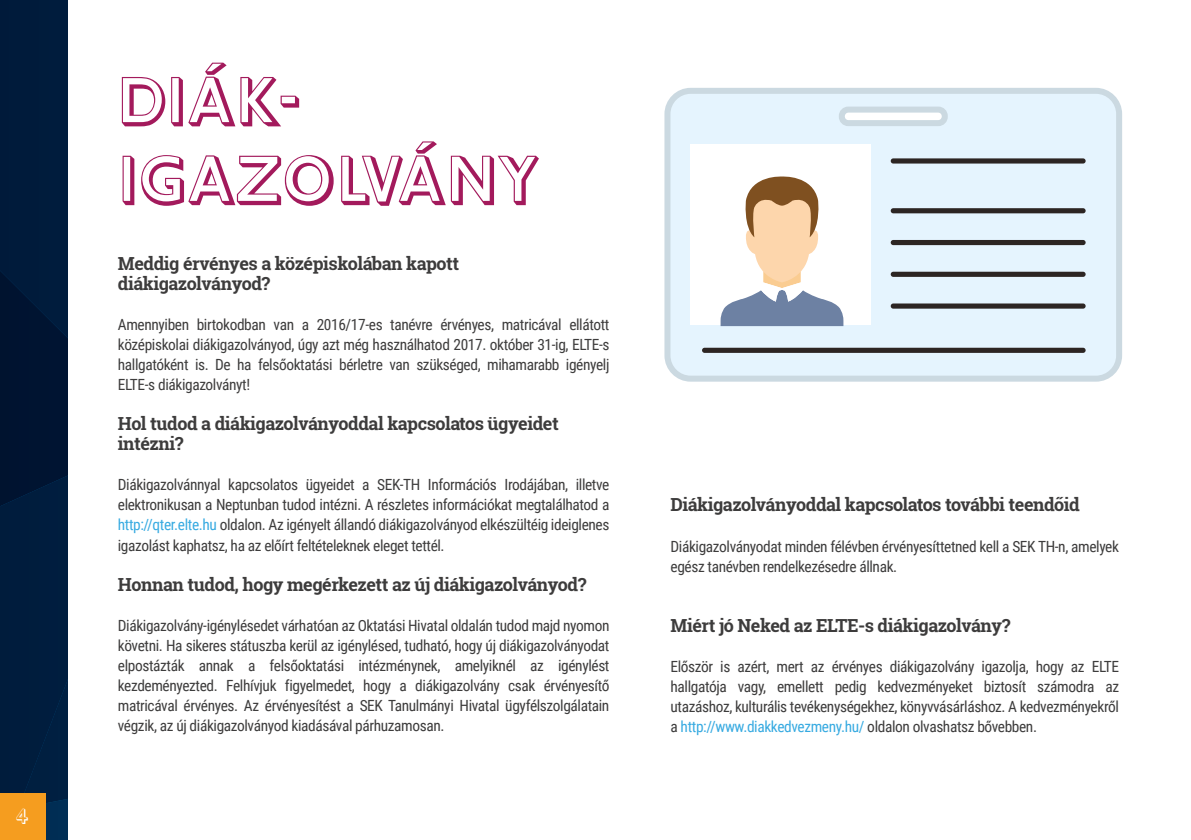
<style>
.page{position:relative;width:1191px;height:840px;background:#fff}
.page>*{position:absolute;margin:0;border:0;box-sizing:border-box;transform-origin:0 0}
.t1{font:65.6px/78.6px "Gill Sans Regular Shadowed";color:#a31a5c}
.t2{font:20px "Gill Sans Regular Shadowed";color:#fff}
.t3{font:700 18px/20px "Roboto Slab";letter-spacing:-.025em;color:#3d3c3c}
.t4{font:15.4px/20px "Roboto Condensed";letter-spacing:-.025em;color:#3d3c3c;text-align:justify}
.s1{color:#37aae1}
</style>
<div class="page">
<svg style="left:0;top:0;width:68px;height:839px;background:#001a3a"></svg>
<svg style="left:664px;top:88px;width:458px;height:294px;background:#e1eff9"></svg>
<div style="left:690px;top:144px;width:181px;height:181px;background:#fff"></div>
<div style="left:890px;top:158px;width:195px;height:5px;background:#2c2523;border-radius:3px"></div>
<div style="left:890px;top:208px;width:195px;height:5px;background:#2c2523;border-radius:3px"></div>
<div style="left:890px;top:240px;width:195px;height:5px;background:#2c2523;border-radius:3px"></div>
<div style="left:890px;top:271px;width:195px;height:6px;background:#2c2523;border-radius:3px"></div>
<div style="left:890px;top:303px;width:195px;height:5px;background:#2c2523;border-radius:3px"></div>
<div style="left:702px;top:347px;width:383px;height:5px;background:#2c2523;border-radius:3px"></div>
<svg style="left:720px;top:176px;width:123px;height:150px"></svg>
<div style="left:0;top:793px;width:45px;height:46px;background:#f59d1f"></div>
<p class="t2" style="left:16px;top:801px;width:14px">4</p>
<h1 class="t1" style="left:118px;top:61px;width:424px">DIÁK-<br>IGAZOLVÁNY</h1>
<p class="t3" style="left:118px;top:253px;width:343px">Meddig érvényes a középiskolában kapott diákigazolványod?</p>
<p class="t4" style="left:118px;top:314px;width:493px">Amennyiben birtokodban van a 2016/17-es tanévre érvényes, matricával ellátott középiskolai diákigazolványod, úgy azt még használhatod 2017. október 31-ig, ELTE-s hallgatóként is. De ha felsőoktatási bérletre van szükséged, mihamarabb igényelj ELTE-s diákigazolványt!</p>
<p class="t3" style="left:118px;top:413px;width:442px">Hol tudod a diákigazolványoddal kapcsolatos ügyeidet intézni?</p>
<p class="t4" style="left:118px;top:474px;width:493px">Diákigazolvánnyal kapcsolatos ügyeidet a SEK-TH Információs Irodájában, illetve elektronikusan a Neptunban tudod intézni. A részletes információkat megtalálhatod a <span class="s1">http://qter.elte.hu</span> oldalon. Az igényelt állandó diákigazolványod elkészültéig ideiglenes igazolást kaphatsz, ha az előírt feltételeknek eleget tettél.</p>
<p class="t3" style="left:118px;top:573px;width:470px">Honnan tudod, hogy megérkezett az új diákigazolványod?</p>
<p class="t4" style="left:118px;top:614px;width:493px">Diákigazolvány-igénylésedet várhatóan az Oktatási Hivatal oldalán tudod majd nyomon követni. Ha sikeres státuszba kerül az igénylésed, tudható, hogy új diákigazolványodat elpostázták annak a felsőoktatási intézménynek, amelyiknél az igénylést kezdeményezted. Felhívjuk figyelmedet, hogy a diákigazolvány csak érvényesítő matricával érvényes. Az érvényesítést a SEK Tanulmányi Hivatal ügyfélszolgálatain végzik, az új diákigazolványod kiadásával párhuzamosan.</p>
<p class="t3" style="left:670px;top:494px;width:411px">Diákigazolványoddal kapcsolatos további teendőid</p>
<p class="t4" style="left:670px;top:535px;width:450px">Diákigazolványodat minden félévben érvényesíttetned kell a SEK TH-n, amelyek egész tanévben rendelkezésedre állnak.</p>
<p class="t3" style="left:670px;top:614px;width:341px">Miért jó Neked az ELTE-s diákigazolvány?</p>
<p class="t4" style="left:670px;top:655px;width:450px">Először is azért, mert az érvényes diákigazolvány igazolja, hogy az ELTE hallgatója vagy, emellett pedig kedvezményeket biztosít számodra az utazáshoz, kulturális tevékenységekhez, könyvvásárláshoz. A kedvezményekről a <span class="s1">http://www.diakkedvezmeny.hu/</span> oldalon olvashatsz bővebben.</p>
</div>
